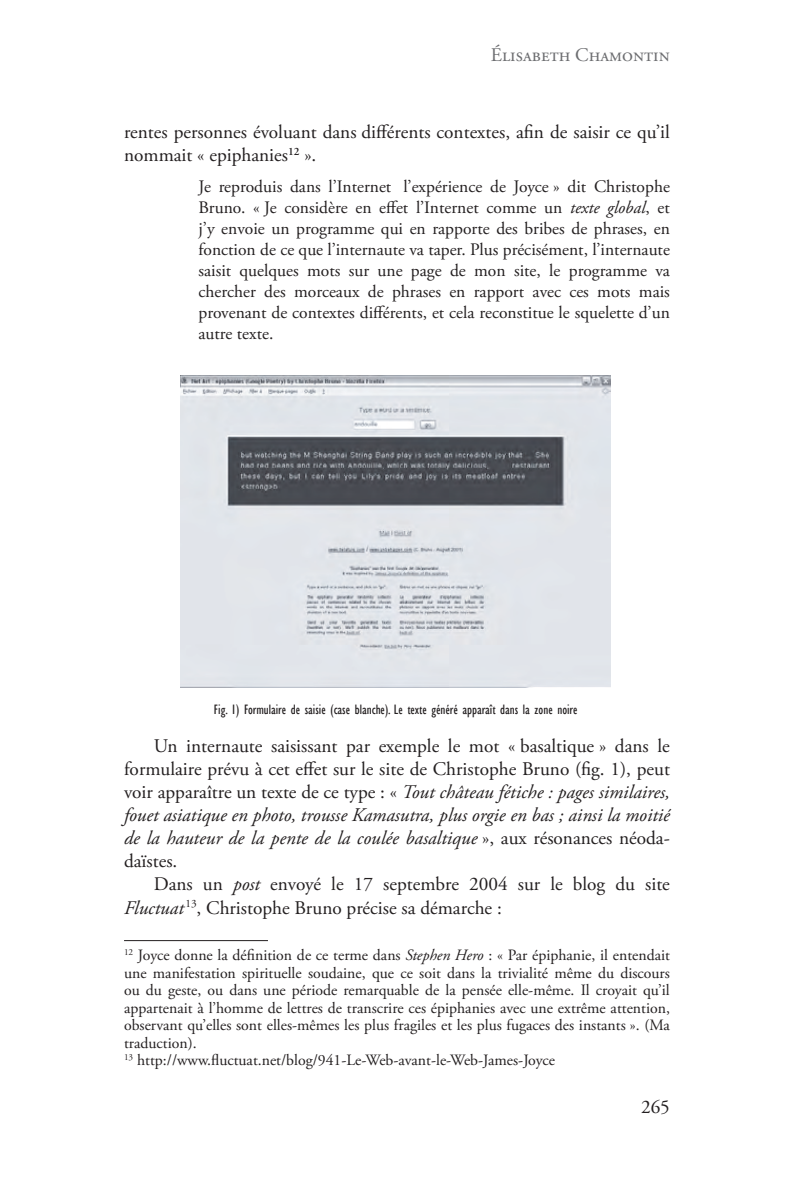
<style>
.page{position:relative;width:794px;height:1191px;background:#fff}
.page>*{position:absolute;margin:0;border:0;box-sizing:border-box;transform-origin:0 0}
.t1{font:19.25px/23.1px "Adobe Garamond Pro";color:#231f20}
.t2{font:19.25px "Adobe Garamond Pro";color:#6c6d70}
.t3{font:17.5px/21px "Adobe Garamond Pro";color:#231f20;text-align:justify}
.t4{font:15.75px/17.5px "Adobe Garamond Pro";color:#231f20}
.t5{font:condensed 14px "Gill Sans";color:#231f20}
.s1{font-style:italic}
</style>
<div class="page">
<hr style="left:124px;top:940px;width:144px;height:1px;background:#231f20">
<img style="left:180px;top:376px;width:430px;height:311px">
<p class="t2" style="left:491px;top:43px;width:180px">ÉLISABETH CHAMONTIN</p>
<p class="t1" style="left:124px;top:121px;width:547px">rentes personnes évoluant dans différents contextes, afin de saisir ce qu’il nommait « epiphanies<sup>12</sup> ».</p>
<p class="t3" style="left:198px;top:177px;width:473px">Je reproduis dans l’Internet l’expérience de Joyce » dit Christophe Bruno. « Je considère en effet l’Internet comme un <span class="s1">texte global</span>, et j’y envoie un programme qui en rapporte des bribes de phrases, en fonction de ce que l’internaute va taper. Plus précisément, l’internaute saisit quelques mots sur une page de mon site, le programme va chercher des morceaux de phrases en rapport avec ces mots mais provenant de contextes différents, et cela reconstitue le squelette d’un autre texte.</p>
<p class="t5" style="left:214px;top:701px;width:365px">Fig. 1) Formulaire de saisie (case blanche). Le texte généré apparaît dans la zone noire</p>
<p class="t1" style="left:124px;top:735px;width:547px;text-align:justify;text-indent:30px">Un internaute saisissant par exemple le mot « basaltique » dans le formulaire prévu à cet effet sur le site de Christophe Bruno (fig. 1), peut voir apparaître un texte de ce type : « <span class="s1">Tout château fétiche : pages similaires, fouet asiatique en photo, trousse Kamasutra, plus orgie en bas ; ainsi la moitié de la hauteur de la pente de la coulée basaltique</span> », aux résonances néoda&shy;daïstes.</p>
<p class="t1" style="left:124px;top:873px;width:547px;text-indent:30px">Dans un <span class="s1">post</span> envoyé le 17 septembre 2004 sur le blog du site<br><span class="s1">Fluctuat</span> <sup>13</sup>, Christophe Bruno précise sa démarche :</p>
<p class="t4" style="left:124px;top:947px;width:547px"><sup>12</sup> Joyce donne la définition de ce terme dans <span class="s1">Stephen Hero</span> : « Par épiphanie, il entendait une manifestation spirituelle soudaine, que ce soit dans la trivialité même du discours ou du geste, ou dans une période remarquable de la pensée elle-même. Il croyait qu’il appartenait à l’homme de lettres de transcrire ces épiphanies avec une extrême attention, observant qu’elles sont elles-mêmes les plus fragiles et les plus fugaces des instants ». (Ma traduction).<br><sup>13</sup> http://www.fluctuat.net/blog/941-Le-Web-avant-le-Web-James-Joyce</p>
<p class="t1" style="left:641px;top:1096px;width:30px">265</p>
</div>
